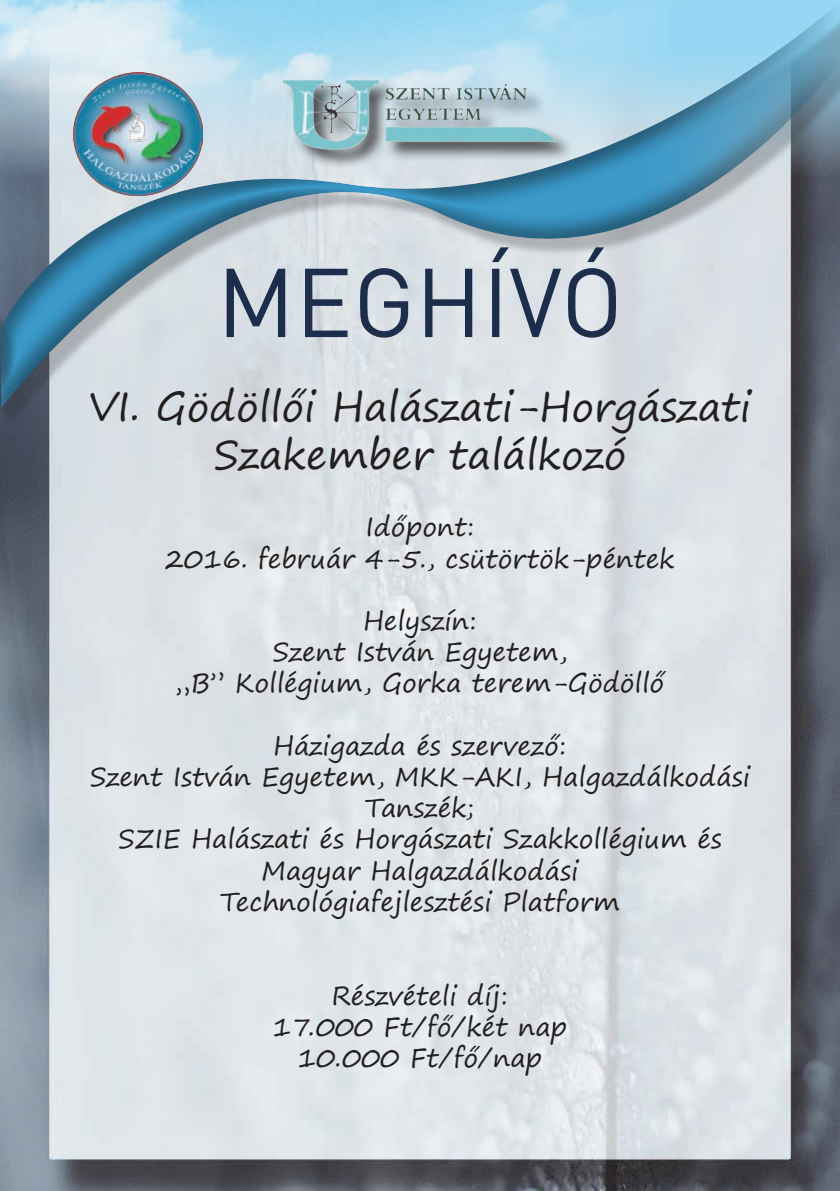
<style>
.page{position:relative;width:840px;height:1191px;background:#fff}
.page>*{position:absolute;margin:0;border:0;box-sizing:border-box;transform-origin:0 0}
.t1{font:96px "DIN Pro";color:#1c2e4b}
.t2{font:40px/48px "Segoe Print";color:#231f20;text-align:center}
.t3{font:26px/31.2px "Segoe Print";color:#231f20;text-align:center}
</style>
<div class="page">
<img style="left:0;top:426px;width:839px;height:765px">
<div style="left:6px;top:8px;width:833px;height:418px;background:#231f20;opacity:.25"></div>
<div style="left:0;top:0;width:839px;height:410px;background:#231f20;opacity:.5"></div>
<div style="left:0;top:8px;width:18px;height:418px;background:#231f20;opacity:.25"></div>
<hr style="left:0;top:0;width:1px;height:410px;background:#231f20;opacity:.5">
<p class="t1" style="left:216px;top:237px;width:408px">MEGHÍVÓ</p>
<p class="t2" style="left:88px;top:382px;width:664px">VI. Gödöllői Halászati-Horgászati<br>Szakember találkozó</p>
<p class="t3" style="left:365px;top:511px;width:110px">Időpont:</p>
<p class="t3" style="left:165px;top:542px;width:510px">2016. február 4-5., csütörtök-péntek</p>
<p class="t3" style="left:363px;top:604px;width:115px">Helyszín:</p>
<p class="t3" style="left:272px;top:636px;width:296px">Szent István Egyetem,</p>
<p class="t3" style="left:176px;top:667px;width:489px">„B” Kollégium, Gorka terem-Gödöllő</p>
<p class="t3" style="left:273px;top:729px;width:295px">Házigazda és szervező:</p>
<p class="t3" style="left:90px;top:760px;width:661px">Szent István Egyetem, MKK-AKI, Halgazdálkodási<br>Tanszék;<br>SZIE Halászati és Horgászati Szakkollégium és</p>
<p class="t3" style="left:261px;top:854px;width:318px">Magyar Halgazdálkodási</p>
<p class="t3" style="left:220px;top:885px;width:401px">Technológiafejlesztési Platform</p>
<p class="t3" style="left:331px;top:979px;width:178px">Részvételi díj:</p>
<p class="t3" style="left:272px;top:1010px;width:296px">17.000 Ft/fő/két nap</p>
<p class="t3" style="left:297px;top:1041px;width:246px">10.000 Ft/fő/nap</p>
</div>
